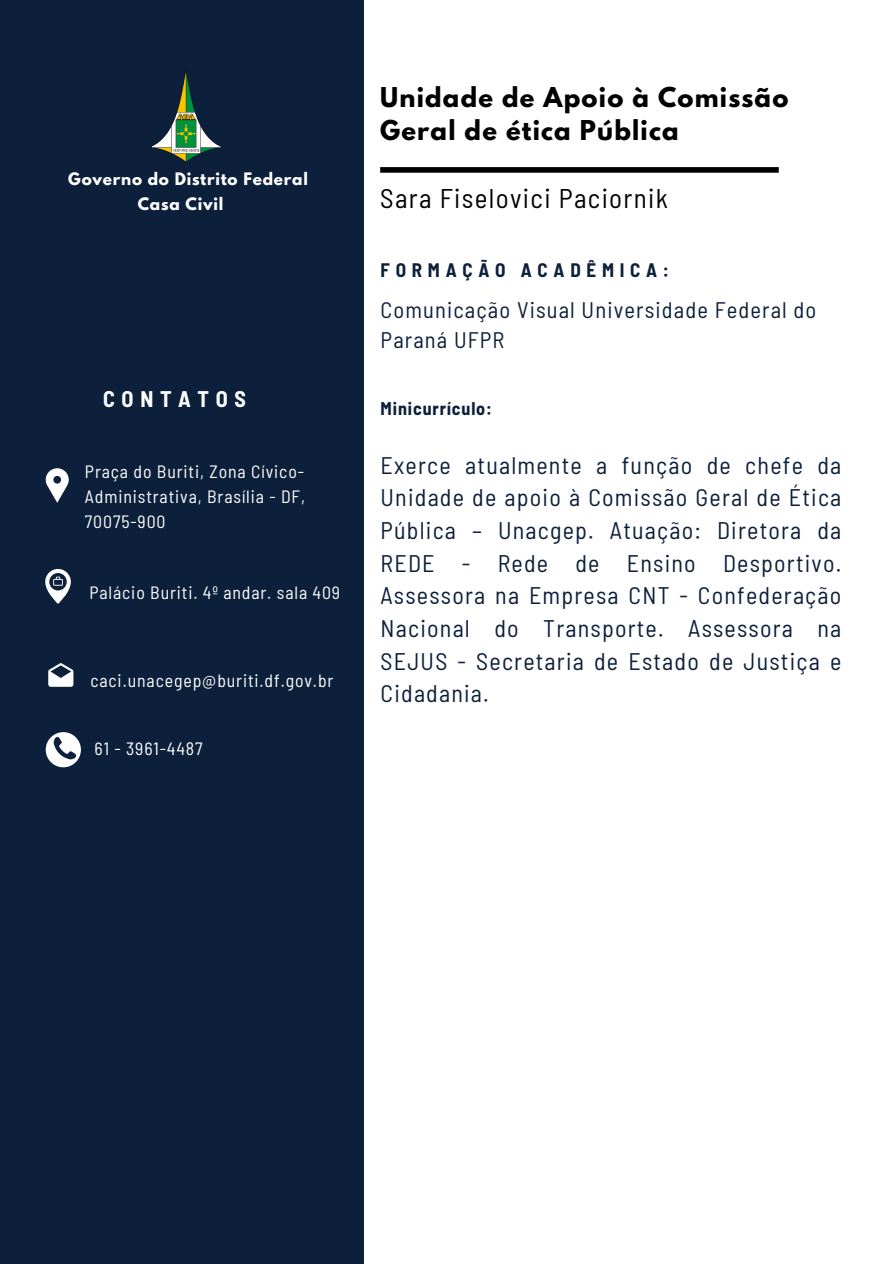
<style>
.page{position:relative;width:894px;height:1264px;background:#fff}
.page>*{position:absolute;margin:0;border:0;box-sizing:border-box;transform-origin:0 0}
.t1{font:semi-condensed 27px "Barlow";letter-spacing:.05em;color:#000}
.t2{font:700 24.3px/33.8px "League Spartan";letter-spacing:.05em;color:#000}
.t3{font:semi-condensed 24px/32.7px "Barlow";letter-spacing:.05em;color:#0d203b;text-align:justify}
.t4{font:semi-condensed 22.5px/30.3px "Barlow";letter-spacing:.05em;color:#0d203b}
.t5{font:700 semi-condensed 22.05px "Barlow";letter-spacing:.3em;color:#fff}
.t6{font:700 semi-condensed 19.05px "Barlow";letter-spacing:.3em;color:#0d203b}
.t7{font:700 semi-condensed 18px "Barlow";letter-spacing:.05em;color:#0d203b}
.t8{font:semi-condensed 17.85px/24.8px "Barlow";letter-spacing:.05em;color:#fff}
.t9{font:700 15.3px "League Spartan";letter-spacing:.05em;color:#fff}
</style>
<div class="page">
<div style="left:0;top:0;width:364px;height:1263px;background:#0d203b"></div>
<svg style="left:46px;top:468px;width:22px;height:35px"></svg>
<svg style="left:48px;top:663px;width:25px;height:23px"></svg>
<div style="left:380px;top:167px;width:398px;height:6px;background:#000"></div>
<svg style="left:46px;top:732px;width:35px;height:35px"></svg>
<svg style="left:45px;top:569px;width:26px;height:35px"></svg>
<img style="left:152px;top:70px;width:69px;height:92px">
<h4 class="t9" style="left:68px;top:171px;width:241px">Governo do Distrito Federal</h4>
<h6 class="t9" style="left:138px;top:196px;width:87px">Casa Civil</h6>
<p class="t5" style="left:103px;top:385px;width:144px">CONTATOS</p>
<p class="t8" style="left:85px;top:458px;width:221px">Praça do Buriti, Zona Cívico-<br>Administrativa, Brasília - DF,</p>
<p class="t8" style="left:85px;top:508px;width:82px">70075-900</p>
<h5 class="t8" style="left:89px;top:579px;width:252px">Palácio Buriti. 4º andar. sala 409</h5>
<h1 class="t8" style="left:90px;top:667px;width:244px">caci.unacegep@buriti.df.gov.br</h1>
<p class="t8" style="left:95px;top:735px;width:109px">61 - 3961-4487</p>
<p class="t2" style="left:380px;top:83px;width:409px">Unidade de Apoio à Comissão<br>Geral de ética Pública</p>
<h3 class="t1" style="left:380px;top:181px;width:289px">Sara Fiselovici Paciornik</h3>
<p class="t6" style="left:380px;top:258px;width:290px">FORMAÇÃO ACADÊMICA:</p>
<h2 class="t4" style="left:380px;top:294px;width:437px">Comunicação Visual Universidade Federal do<br>Paraná UFPR</h2>
<p class="t7" style="left:380px;top:396px;width:113px">Minicurrículo:</p>
<p class="t3" style="left:380px;top:447px;width:462px">Exerce atualmente a função de chefe da Unidade de apoio à Comissão Geral de Ética Pública – Unacgep. Atuação: Diretora da REDE - Rede de Ensino Desportivo.<br>Assessora na Empresa CNT - Confederação Nacional do Transporte. Assessora na SEJUS - Secretaria de Estado de Justiça e Cidadania.</p>
</div>
